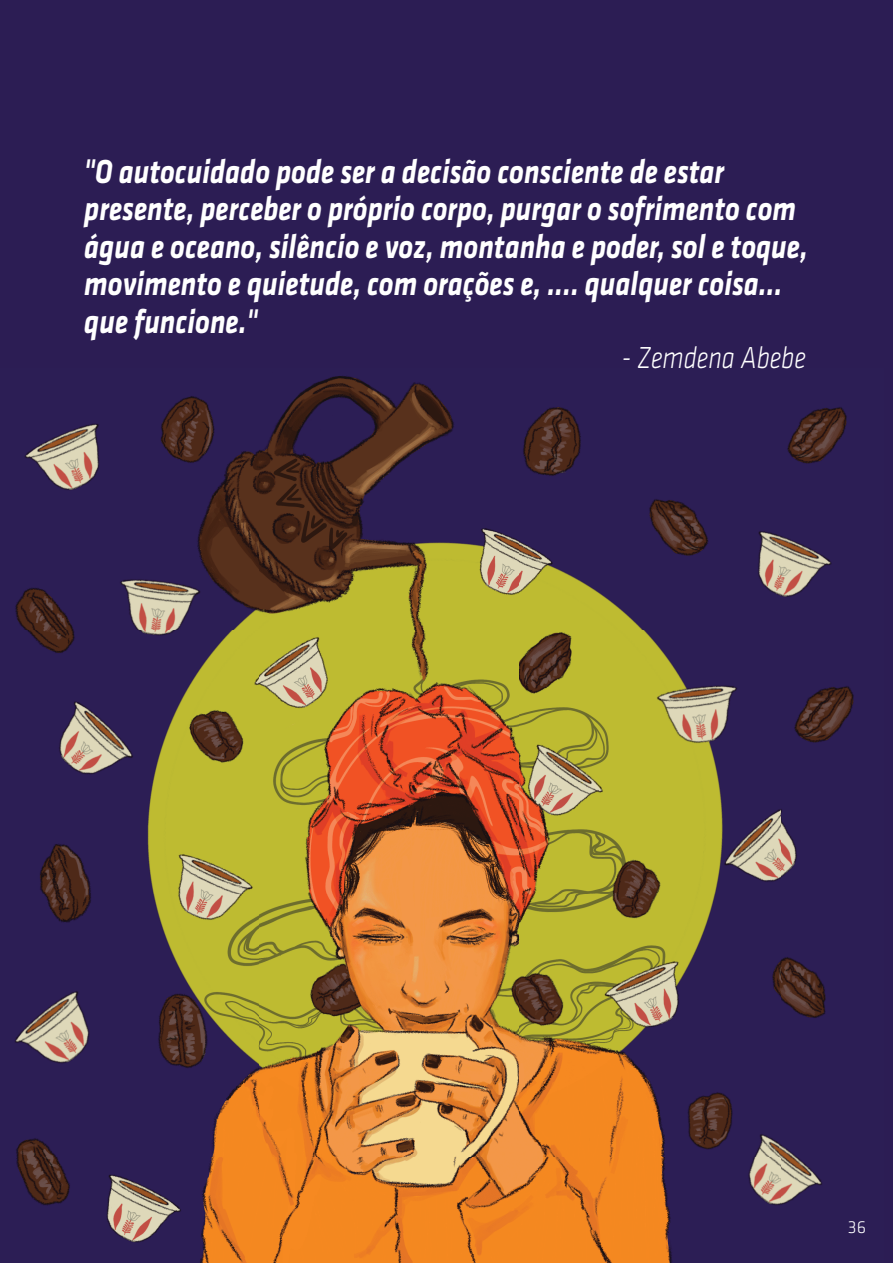
<style>
.page{position:relative;width:893px;height:1263px;background:#2c1d54}
.page>*{position:absolute;margin:0;border:0;box-sizing:border-box;transform-origin:0 0}
.t1{font:italic 700 34.5px/37.5px "Klavika";color:#fff;scale:.83 1}
.t2{font:italic 300 31.5px "Klavika";color:#fff;scale:.83 1}
.t3{font:300 18px "Klavika";color:#fff}
</style>
<div class="page">
<img style="left:15px;top:376px;width:839px;height:887px">
<p class="t1" style="left:84px;top:153px;width:873px">"O autocuidado pode ser a decisão consciente de estar presente, perceber o próprio corpo, purgar o sofrimento com água e oceano, silêncio e voz, montanha e poder, sol e toque, movimento e quietude, com orações e, .... qualquer coisa… que funcione."</p>
<p class="t2" style="left:622px;top:340px;width:223px">- Zemdena Abebe</p>
<p class="t3" style="left:848px;top:1217px;width:20px">36</p>
</div>
